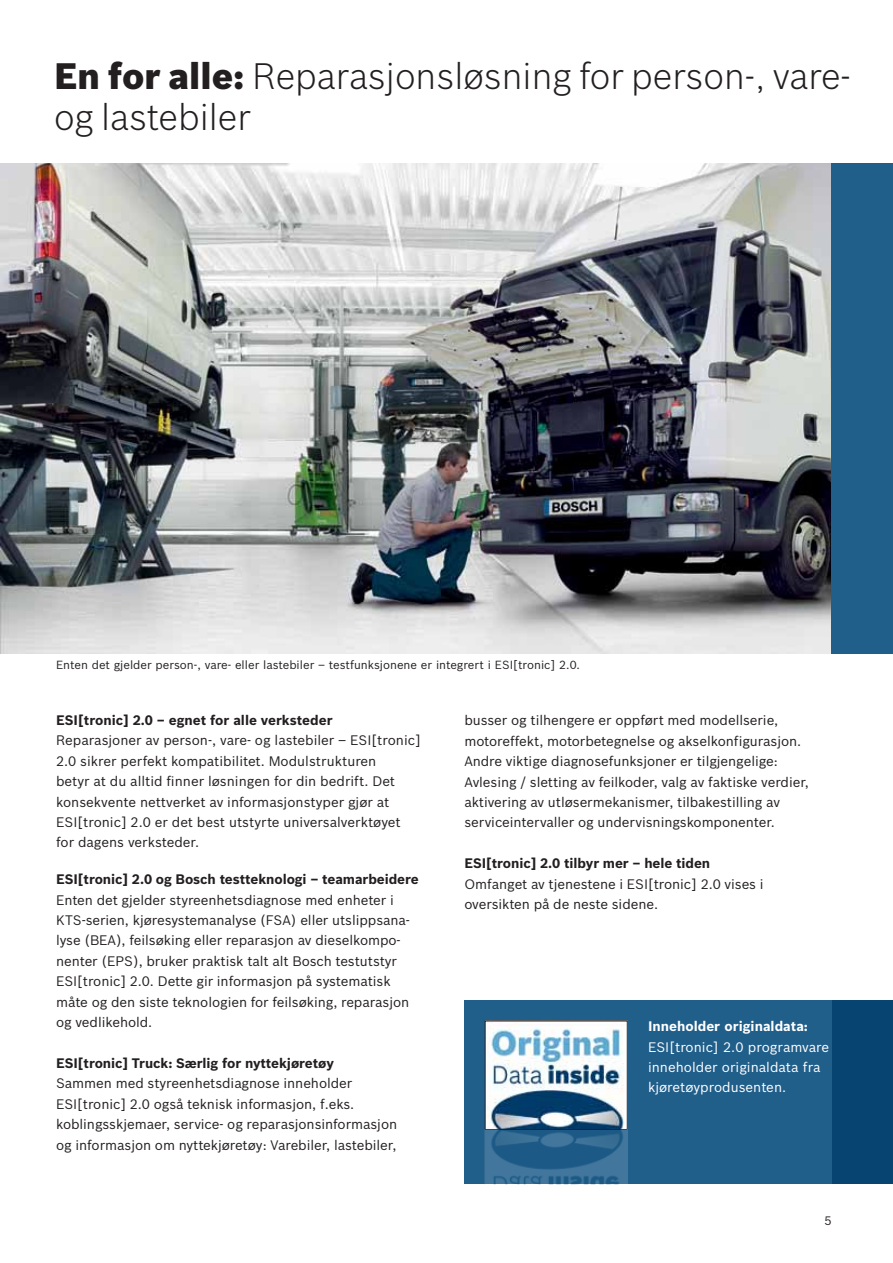
<style>
.page{position:relative;width:893px;height:1263px;background:#fff}
.page>*{position:absolute;margin:0;border:0;box-sizing:border-box;transform-origin:0 0}
.t1{font:300 36px/40.8px "Bosch Sans";color:#231f20}
.t2{font:13.5px/20.4px "Bosch Sans";letter-spacing:-.005em;color:#231f20}
.t3{font:700 13.5px "Bosch Sans";letter-spacing:-.005em;color:#231f20}
.t4{font:13.5px/20.4px "Bosch Sans";color:#fff}
.t5{font:700 13.5px "Bosch Sans";color:#fff}
.t6{font:12px "Bosch Sans";color:#231f20}
.t7{font:11.55px "Bosch Sans";color:#231f20}
.s1{font-weight:900}
</style>
<div class="page">
<div style="left:464px;top:1000px;width:429px;height:184px;background:#215f8b"></div>
<img style="left:487px;top:1022px;width:139px;height:106px">
<div style="left:485px;top:1020px;width:143px;height:110px;border:1px solid #231f20"></div>
<svg style="left:485px;top:1129px;width:143px;height:55px"></svg>
<div style="left:832px;top:1000px;width:61px;height:184px;background:#084472"></div>
<img style="left:1px;top:163px;width:831px;height:490px">
<div style="left:832px;top:163px;width:61px;height:490px;background:#215f8b"></div>
<h1 class="t1" style="left:54px;top:55px;width:798px"><span class="s1">En for alle:</span> Reparasjonsløsning for person-, vare&shy;og lastebiler</h1>
<p class="t7" style="left:56px;top:658px;width:525px">Enten det gjelder person-, vare- eller lastebiler – testfunksjonene er integrert i ESI[tronic] 2.0.</p>
<p class="t3" style="left:56px;top:712px;width:278px">ESI[tronic] 2.0 – egnet for alle verksteder</p>
<p class="t2" style="left:56px;top:730px;width:366px">Reparasjoner av person-, vare- og lastebiler – ESI[tronic] 2.0 sikrer perfekt kompatibilitet. Modulstrukturen<br>betyr at du alltid finner løsningen for din bedrift. Det konsekvente nettverket av informasjonstyper gjør at ESI[tronic] 2.0 er det best utstyrte universalverktøyet for dagens verksteder.</p>
<p class="t3" style="left:56px;top:871px;width:364px">ESI[tronic] 2.0 og Bosch testteknologi – teamarbeidere</p>
<p class="t2" style="left:56px;top:889px;width:355px">Enten det gjelder styreenhetsdiagnose med enheter i KTS-serien, kjøresystemanalyse (FSA) eller utslippsana&shy;lyse (BEA), feilsøking eller reparasjon av dieselkompo&shy;nenter (EPS), bruker praktisk talt alt Bosch testutstyr ESI[tronic] 2.0. Dette gir informasjon på systematisk måte og den siste teknologien for feilsøking, reparasjon og vedlikehold.</p>
<p class="t3" style="left:56px;top:1054px;width:279px">ESI[tronic] Truck: Særlig for nyttekjøretøy</p>
<p class="t2" style="left:56px;top:1073px;width:343px">Sammen med styreenhetsdiagnose inneholder ESI[tronic] 2.0 også teknisk informasjon, f.eks. koblingsskjemaer, service- og reparasjonsinformasjon og informasjon om nyttekjøretøy: Varebiler, lastebiler,</p>
<p class="t2" style="left:464px;top:710px;width:346px">busser og tilhengere er oppført med modellserie, motoreffekt, motorbetegnelse og akselkonfigurasjon.<br>Andre viktige diagnosefunksjoner er tilgjengelige:<br>Avlesing / sletting av feilkoder, valg av faktiske verdier, aktivering av utløsermekanismer, tilbakestilling av serviceintervaller og undervisningskomponenter.</p>
<p class="t3" style="left:464px;top:855px;width:247px">ESI[tronic] 2.0 tilbyr mer – hele tiden</p>
<p class="t2" style="left:464px;top:873px;width:301px">Omfanget av tjenestene i ESI[tronic] 2.0 vises i oversikten på de neste sidene.</p>
<p class="t5" style="left:648px;top:1018px;width:161px">Inneholder originaldata:</p>
<p class="t4" style="left:648px;top:1036px;width:183px">ESI[tronic] 2.0 programvare inneholder originaldata fra kjøretøyprodusenten.</p>
<p class="t6" style="left:824px;top:1213px;width:9px">5</p>
</div>
